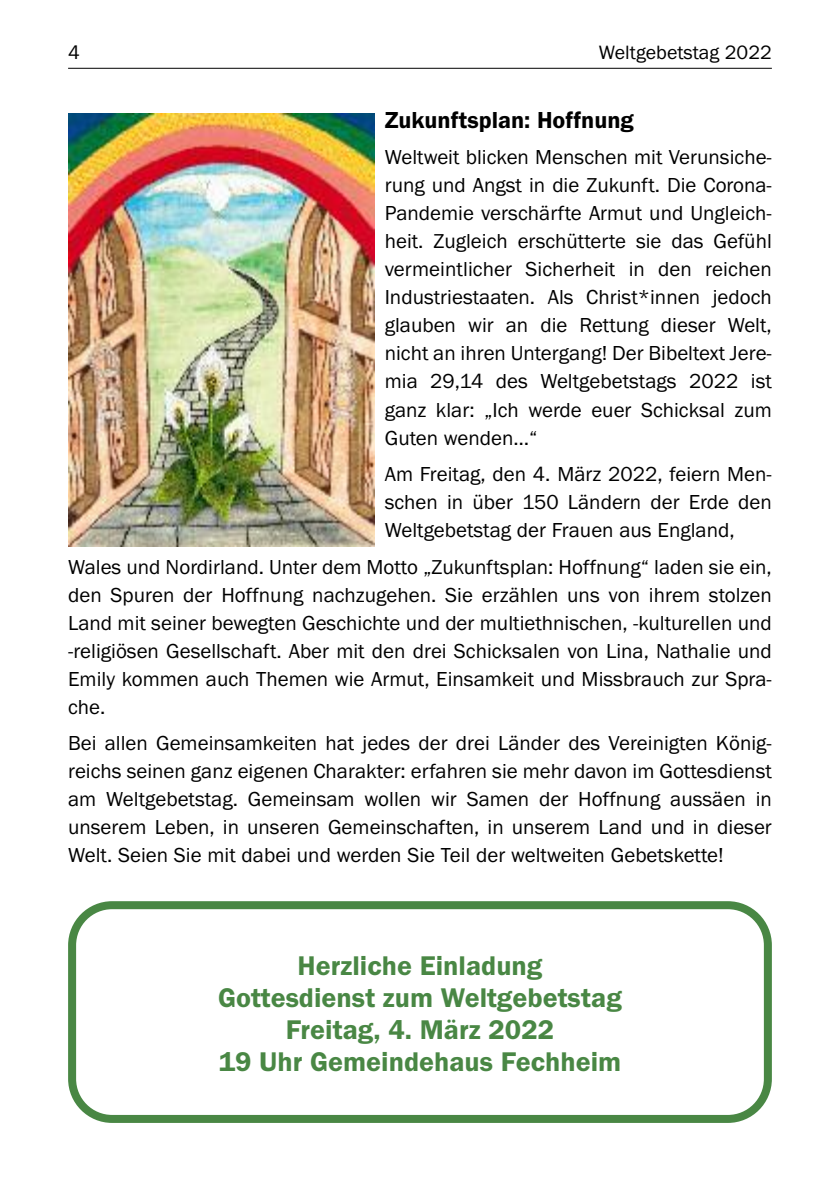
<style>
.page{position:relative;width:840px;height:1191px;background:#fff}
.page>*{position:absolute;margin:0;border:0;box-sizing:border-box;transform-origin:0 0}
.t1{font:600 28px/32px "Franklin Gothic";color:#498744;text-align:center}
.t2{font:600 24px "Franklin Gothic";color:#000}
.t3{font:21px/28px "Franklin Gothic";color:#000;text-align:justify}
.t4{font:20px "Franklin Gothic";color:#000}
</style>
<div class="page">
<hr style="left:68px;top:68px;width:703px;height:1px;background:#000">
<img style="left:68px;top:113px;width:306px;height:434px">
<svg style="left:68px;top:901px;width:703px;height:222px"></svg>
<p class="t4" style="left:68px;top:41px;width:13px">4</p>
<p class="t4" style="left:598px;top:41px;width:174px">Weltgebetstag 2022</p>
<p class="t2" style="left:384px;top:106px;width:250px">Zukunftsplan: Hoffnung</p>
<p class="t3" style="left:384px;top:143px;width:388px">Weltweit blicken Menschen mit Verunsiche&shy;rung und Angst in die Zukunft. Die Corona-Pandemie verschärfte Armut und Ungleich&shy;heit. Zugleich erschütterte sie das Gefühl vermeintlicher Sicherheit in den reichen Industriestaaten. Als Christ*innen jedoch glauben wir an die Rettung dieser Welt, nicht an ihren Untergang! Der Bibeltext Jere&shy;mia 29,14 des Weltgebetstags 2022 ist ganz klar: „Ich werde euer Schicksal zum Guten wenden…“</p>
<p class="t3" style="left:384px;top:460px;width:388px">Am Freitag, den 4. März 2022, feiern Men&shy;schen in über 150 Ländern der Erde den Weltgebetstag der Frauen aus England,</p>
<p class="t3" style="left:68px;top:552px;width:705px">Wales und Nordirland. Unter dem Motto „Zukunftsplan: Hoffnung“ laden sie ein, den Spuren der Hoffnung nachzugehen. Sie erzählen uns von ihrem stolzen Land mit seiner bewegten Geschichte und der multiethnischen, -kulturellen und -religiösen Gesellschaft. Aber mit den drei Schicksalen von Lina, Nathalie und Emily kommen auch Themen wie Armut, Einsamkeit und Missbrauch zur Spra&shy;che.</p>
<p class="t3" style="left:68px;top:729px;width:705px">Bei allen Gemeinsamkeiten hat jedes der drei Länder des Vereinigten König&shy;reichs seinen ganz eigenen Charakter: erfahren sie mehr davon im Gottesdienst am Weltgebetstag. Gemeinsam wollen wir Samen der Hoffnung aussäen in unserem Leben, in unseren Gemeinschaften, in unserem Land und in dieser Welt. Seien Sie mit dabei und werden Sie Teil der weltweiten Gebetskette!</p>
<h1 class="t1" style="left:218px;top:949px;width:405px">Herzliche Einladung<br>Gottesdienst zum Weltgebetstag<br>Freitag, 4. März 2022<br>19 Uhr Gemeindehaus Fechheim</h1>
</div>
